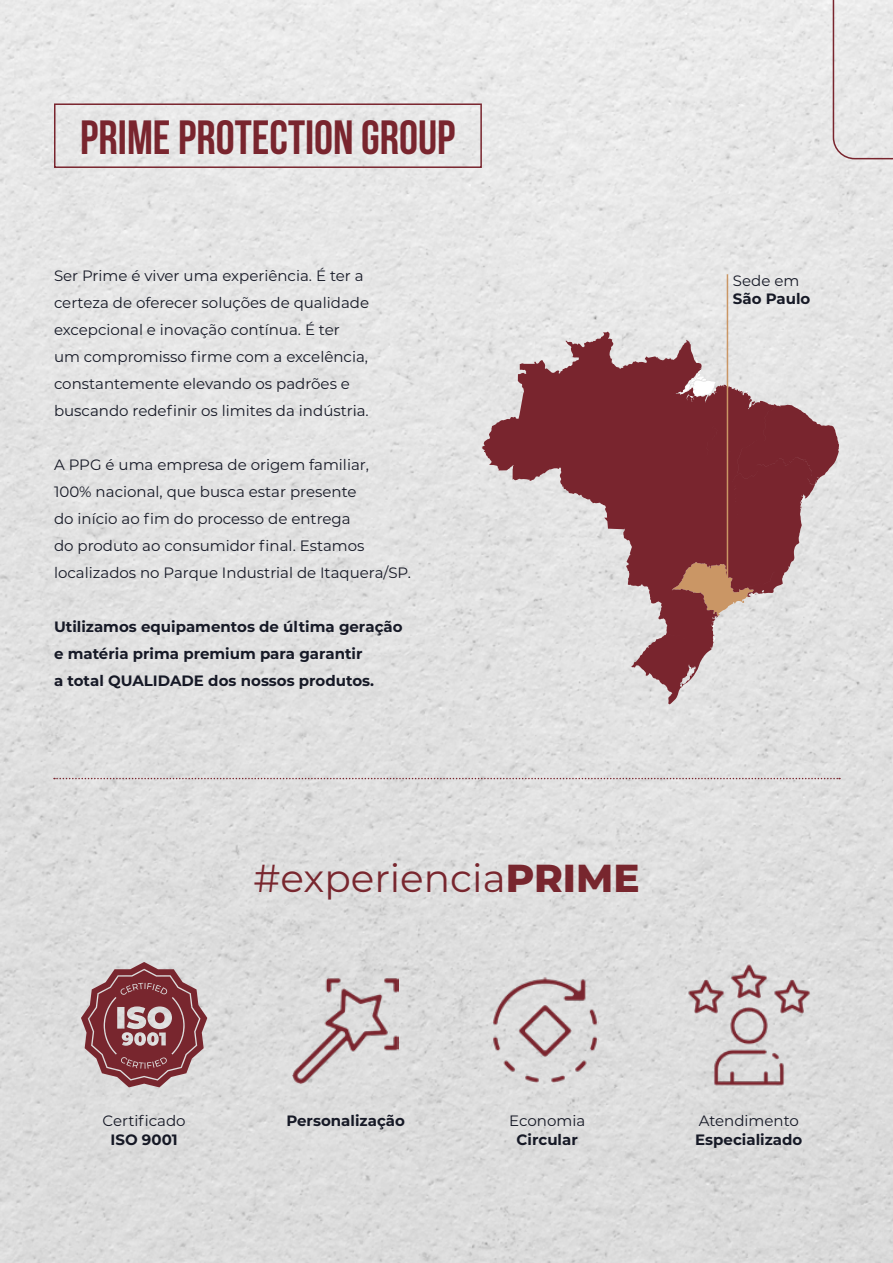
<style>
.page{position:relative;width:893px;height:1263px;background:#fff}
.page>*{position:absolute;margin:0;border:0;box-sizing:border-box;transform-origin:0 0}
.t1{font:700 48px "Bebas Neue";color:#79252e}
.t2{font:39px "Montserrat";color:#78262e}
.t3{font:15px/27px "Montserrat";color:#161926}
.t4{font:700 15px/27px "Montserrat";color:#161926}
.s1{font-weight:800}
</style>
<div class="page">
<img style="left:0;top:0;width:893px;height:1263px">
<svg style="left:482px;top:332px;width:357px;height:372px;background:#b59094"></svg>
<svg style="left:672px;top:562px;width:82px;height:54px;background:#a76a59"></svg>
<hr style="left:727px;top:274px;width:1px;height:324px;background:#ca9665">
<svg style="left:54px;top:778px;width:786px;height:1px"></svg>
<svg style="left:81px;top:962px;width:126px;height:125px;background:#a06f74"></svg>
<img style="left:686px;top:961px;width:126px;height:126px">
<img style="left:492px;top:977px;width:106px;height:107px">
<img style="left:292px;top:977px;width:107px;height:107px">
<div style="left:54px;top:103px;width:428px;height:65px;border:2px solid #79252e"></div>
<svg style="left:833px;top:0;width:60px;height:159px;background:#e4e1e1"></svg>
<h1 class="t1" style="left:80px;top:111px;width:377px">PRIME PROTECTION GROUP</h1>
<p class="t3" style="left:54px;top:262px;width:317px">Ser Prime é viver uma experiência. É ter a certeza de oferecer soluções de qualidade excepcional e inovação contínua. É ter um compromisso firme com a excelência, constantemente elevando os padrões e buscando redefinir os limites da indústria.</p>
<p class="t3" style="left:54px;top:451px;width:359px">A PPG é uma empresa de origem familiar,<br>100% nacional, que busca estar presente<br>do início ao fim do processo de entrega<br>do produto ao consumidor final. Estamos localizados no Parque Industrial de Itaquera/SP.</p>
<p class="t4" style="left:54px;top:613px;width:350px">Utilizamos equipamentos de última geração e matéria prima premium para garantir<br>a total QUALIDADE dos nossos produtos.</p>
<h2 class="t2" style="left:253px;top:851px;width:388px">#experiencia<span class="s1">PRIME</span></h2>
<p class="t3" style="left:733px;top:266px;width:68px">Sede em</p>
<p class="t4" style="left:733px;top:285px;width:79px">São Paulo</p>
<p class="t3" style="left:103px;top:1107px;width:85px">Certificado</p>
<p class="t4" style="left:111px;top:1125px;width:69px">ISO 9001</p>
<p class="t4" style="left:286px;top:1107px;width:120px">Personalização</p>
<p class="t3" style="left:509px;top:1107px;width:78px">Economia</p>
<p class="t4" style="left:517px;top:1125px;width:63px">Circular</p>
<p class="t3" style="left:699px;top:1107px;width:102px">Atendimento</p>
<p class="t4" style="left:695px;top:1125px;width:109px">Especializado</p>
</div>
